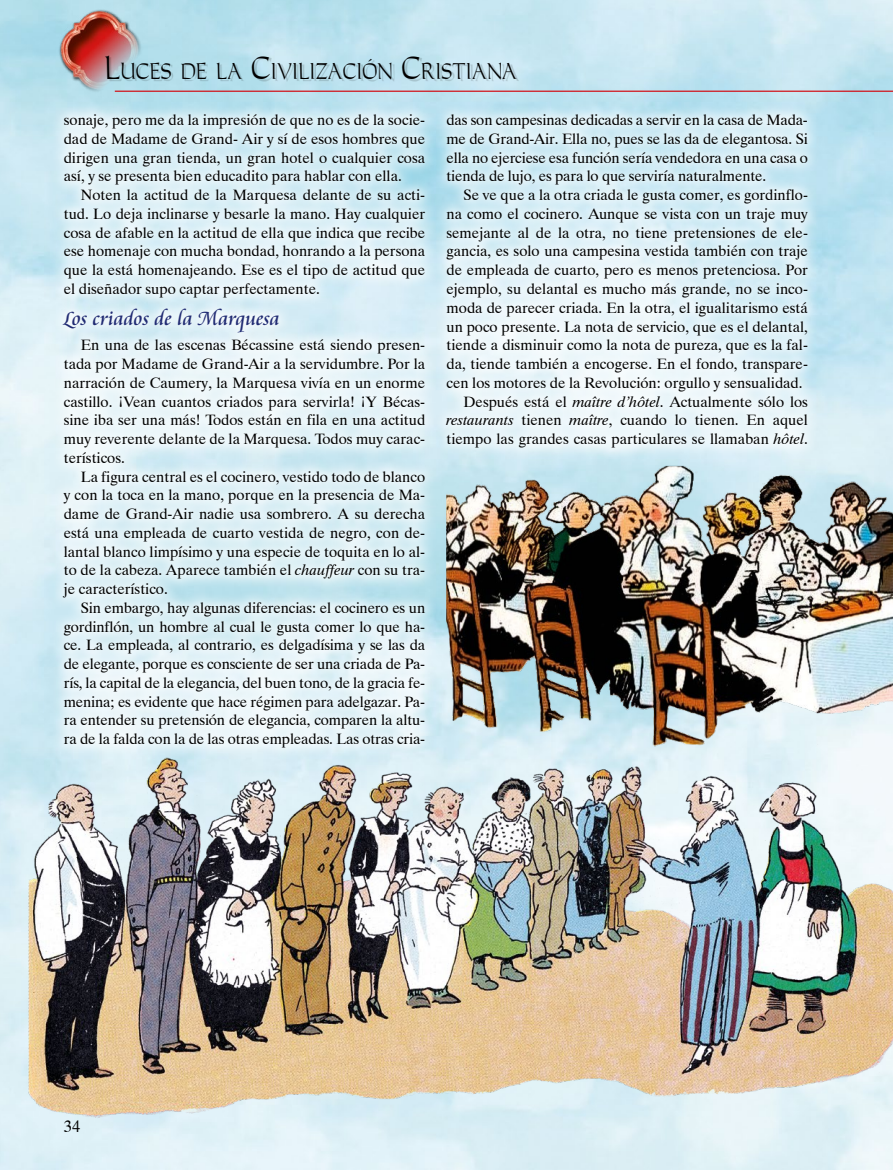
<style>
.page{position:relative;width:893px;height:1170px;background:#fff}
.page>*{position:absolute;margin:0;border:0;box-sizing:border-box;transform-origin:0 0}
.t1{font:21px "Carleton Normal";color:#000;scale:.8 1}
.t2{font:21px "Cataneo Especial";letter-spacing:-.005em;color:#202b73}
.t3{font:16.5px "Dutch 801 BT";color:#000}
.t4{font:15px/18.8px "Dutch 801 BT";color:#000;text-align:justify}
.s1{font-size:30px}
.s2{font-style:italic}
</style>
<div class="page">
<img style="left:47px;top:0;width:105px;height:102px">
<hr style="left:115px;top:91px;width:778px;height:1px;background:#d20a11">
<div style="left:108px;top:57px;width:411px;height:25px;background:#000;opacity:.15"></div>
<img style="left:16px;top:744px;width:877px;height:393px">
<div style="left:50px;top:101px;width:388px;height:660px;background:#fff;opacity:.93"></div>
<div style="left:433px;top:101px;width:388px;height:360px;background:#fff;opacity:.93"></div>
<img style="left:446px;top:451px;width:447px;height:341px">
<h1 class="t1" style="left:104px;top:58px;width:517px"><span class="s1">L</span>UCES DE LA <span class="s1">C</span>IVILIZACIÓN <span class="s1">C</span>RISTIANA</h1>
<p class="t4" style="left:64px;top:110px;width:363px">sonaje, pero me da la impresión de que no es de la socie&shy;dad de Madame de Grand- Air y sí de esos hombres que dirigen una gran tienda, un gran hotel o cualquier cosa así, y se presenta bien educadito para hablar con ella.</p>
<p class="t4" style="left:64px;top:185px;width:363px;text-indent:17px">Noten la actitud de la Marquesa delante de su acti&shy;tud. Lo deja inclinarse y besarle la mano. Hay cualquier cosa de afable en la actitud de ella que indica que recibe ese homenaje con mucha bondad, honrando a la persona que la está homenajeando. Ese es el tipo de actitud que el diseñador supo captar perfectamente.</p>
<h1 class="t2" style="left:64px;top:305px;width:218px">Los criados de la Marquesa</h1>
<p class="t4" style="left:64px;top:335px;width:363px;text-indent:17px">En una de las escenas Bécassine está siendo presen&shy;tada por Madame de Grand-Air a la servidumbre. Por la narración de Caumery, la Marquesa vivía en un enorme castillo. ¡Vean cuantos criados para servirla! ¡Y Bécas&shy;sine iba ser una más! Todos están en fila en una actitud muy reverente delante de la Marquesa. Todos muy carac&shy;terísticos.</p>
<p class="t4" style="left:64px;top:467px;width:363px;text-indent:17px">La figura central es el cocinero, vestido todo de blanco y con la toca en la mano, porque en la presencia de Ma&shy;dame de Grand-Air nadie usa sombrero. A su derecha está una empleada de cuarto vestida de negro, con de&shy;lantal blanco limpísimo y una especie de toquita en lo al&shy;to de la cabeza. Aparece también el <span class="s2">chauffeur</span> con su tra&shy;je característico.</p>
<p class="t4" style="left:64px;top:598px;width:363px;text-indent:17px">Sin embargo, hay algunas diferencias: el cocinero es un gordinflón, un hombre al cual le gusta comer lo que ha&shy;ce. La empleada, al contrario, es delgadísima y se las da de elegante, porque es consciente de ser una criada de Pa&shy;rís, la capital de la elegancia, del buen tono, de la gracia fe&shy;menina; es evidente que hace régimen para adelgazar. Pa&shy;ra entender su pretensión de elegancia, comparen la altu&shy;ra de la falda con la de las otras empleadas. Las otras cria-</p>
<p class="t4" style="left:446px;top:110px;width:363px">das son campesinas dedicadas a servir en la casa de Mada&shy;me de Grand-Air. Ella no, pues se las da de elegantosa. Si ella no ejerciese esa función sería vendedora en una casa o tienda de lujo, es para lo que serviría naturalmente.</p>
<p class="t4" style="left:463px;top:185px;width:346px">Se ve que a la otra criada le gusta comer, es gordinflo-</p>
<p class="t4" style="left:446px;top:204px;width:363px">na como el cocinero. Aunque se vista con un traje muy</p>
<p class="t4" style="left:446px;top:223px;width:363px">semejante al de la otra, no tiene pretensiones de ele-</p>
<p class="t4" style="left:446px;top:242px;width:363px">gancia, es solo una campesina vestida también con traje</p>
<p class="t4" style="left:446px;top:260px;width:363px">de empleada de cuarto, pero es menos pretenciosa. Por</p>
<p class="t4" style="left:446px;top:279px;width:363px">ejemplo, su delantal es mucho más grande, no se inco-</p>
<p class="t4" style="left:446px;top:298px;width:363px">moda de parecer criada. En la otra, el igualitarismo está</p>
<p class="t4" style="left:446px;top:317px;width:363px">un poco presente. La nota de servicio, que es el delantal,</p>
<p class="t4" style="left:446px;top:335px;width:363px">tiende a disminuir como la nota de pureza, que es la fal-</p>
<p class="t4" style="left:446px;top:354px;width:363px">da, tiende también a encogerse. En el fondo, transpare-</p>
<p class="t4" style="left:446px;top:373px;width:358px">cen los motores de la Revolución: orgullo y sensualidad.</p>
<p class="t4" style="left:463px;top:392px;width:346px">Después está el <span class="s2">maître d’hôtel</span>. Actualmente sólo los</p>
<p class="t4" style="left:446px;top:410px;width:363px"><span class="s2">restaurants</span> tienen <span class="s2">maître</span>, cuando lo tienen. En aquel</p>
<p class="t4" style="left:446px;top:429px;width:363px">tiempo las grandes casas particulares se llamaban <span class="s2">hôtel</span>.</p>
<p class="t3" style="left:64px;top:1116px;width:18px">34</p>
</div>
